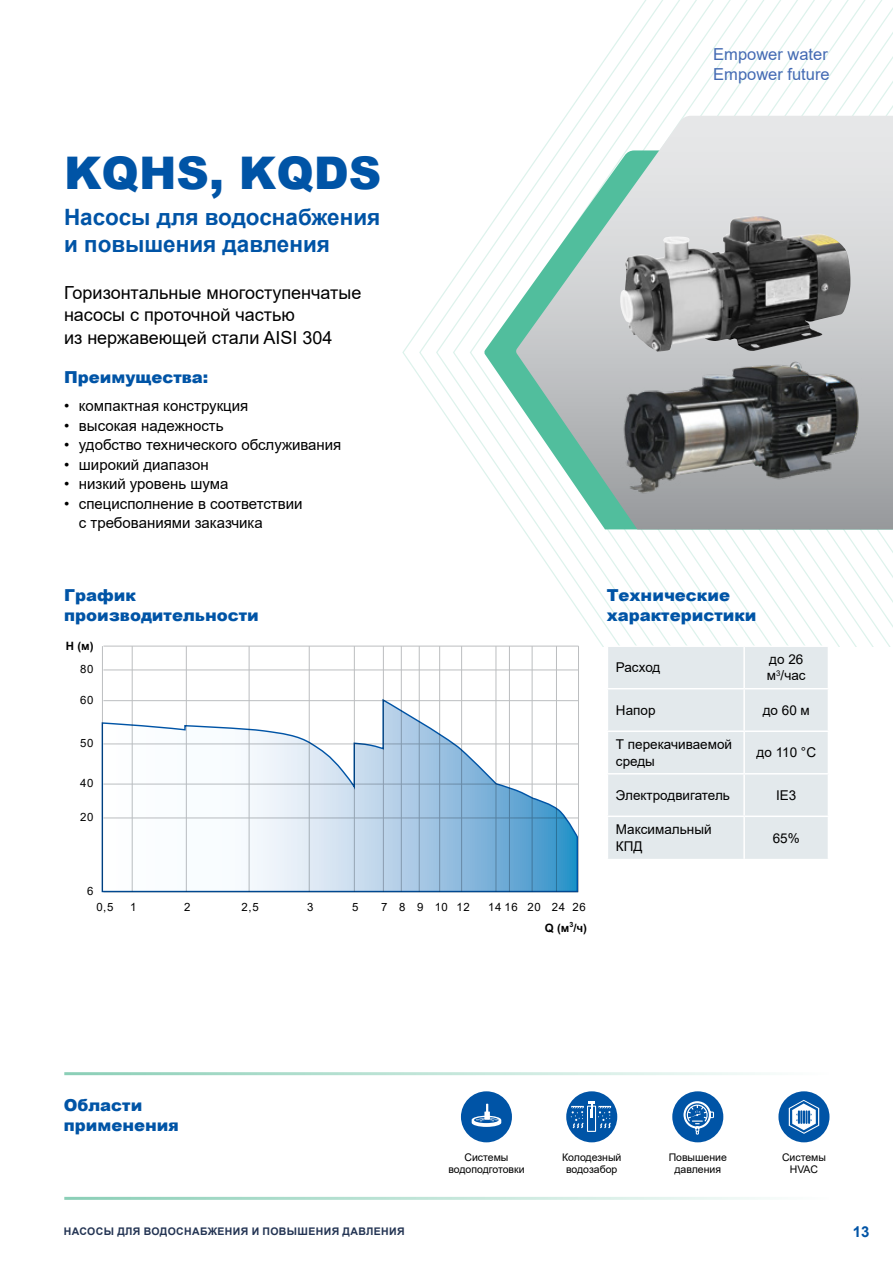
<style>
.page{position:relative;width:893px;height:1263px;background:#fff}
.page>*{position:absolute;margin:0;border:0;box-sizing:border-box;transform-origin:0 0}
.t1{font:900 45px "Arial";color:#0054a6}
.t2{font:700 22.5px/27px "Arial";color:#0054a6}
.t3{font:18px/22.5px "Arial";color:#000}
.t4{font:900 16.5px/19.5px "Arial";color:#0054a6}
.t5{font:16.5px/19.8px "Arial";color:#436ab3}
.t6{font:15px/19.5px "Arial";color:#000}
.t7{font:700 15px "Arial";color:#0054a6}
.t8{font:13.5px/16.2px "Arial";color:#000}
.t9{font:700 11.55px "Arial";color:#000}
.t10{font:11.4px "Arial";letter-spacing:.055em;color:#000}
.t11{font:10.5px/12px "Arial";color:#000;text-align:center}
.t12{font:700 10.5px "Arial";letter-spacing:.035em;color:#233453}
</style>
<div class="page">
<div style="left:778px;top:1091px;width:51px;height:51px;background:#0054a6;border-radius:50%"></div>
<svg style="left:789px;top:1100px;width:30px;height:34px"></svg>
<svg style="left:722px;top:0;width:17px;height:645px"></svg>
<svg style="left:739px;top:0;width:16px;height:645px"></svg>
<svg style="left:755px;top:0;width:17px;height:645px"></svg>
<svg style="left:772px;top:0;width:17px;height:645px"></svg>
<svg style="left:789px;top:0;width:17px;height:645px"></svg>
<svg style="left:806px;top:0;width:17px;height:645px"></svg>
<svg style="left:823px;top:0;width:17px;height:646px"></svg>
<svg style="left:840px;top:0;width:53px;height:646px"></svg>
<hr style="left:64px;top:1197px;width:765px;height:3px;background:#8bcfb7">
<hr style="left:64px;top:1072px;width:765px;height:3px;background:#8bcfb7">
<hr style="left:383px;top:646px;width:1px;height:246px;background:#bcbec0">
<hr style="left:354px;top:646px;width:1px;height:246px;background:#bcbec0">
<hr style="left:419px;top:646px;width:1px;height:246px;background:#bcbec0">
<hr style="left:461px;top:646px;width:1px;height:246px;background:#bcbec0">
<hr style="left:309px;top:646px;width:1px;height:246px;background:#bcbec0">
<hr style="left:249px;top:646px;width:1px;height:246px;background:#bcbec0">
<hr style="left:186px;top:646px;width:1px;height:246px;background:#bcbec0">
<hr style="left:132px;top:646px;width:1px;height:246px;background:#bcbec0">
<hr style="left:556px;top:646px;width:1px;height:246px;background:#bcbec0">
<hr style="left:532px;top:646px;width:1px;height:246px;background:#bcbec0">
<hr style="left:509px;top:646px;width:1px;height:246px;background:#bcbec0">
<hr style="left:496px;top:646px;width:1px;height:246px;background:#bcbec0">
<hr style="left:439px;top:646px;width:1px;height:246px;background:#bcbec0">
<hr style="left:401px;top:646px;width:1px;height:246px;background:#bcbec0">
<hr style="left:102px;top:646px;width:1px;height:246px;background:#bcbec0">
<hr style="left:103px;top:892px;width:475px;height:1px;background:#bcbec0">
<hr style="left:103px;top:646px;width:475px;height:1px;background:#bcbec0">
<hr style="left:103px;top:670px;width:475px;height:1px;background:#bcbec0">
<hr style="left:578px;top:646px;width:1px;height:246px;background:#bcbec0">
<svg style="left:102px;top:699px;width:476px;height:193px"></svg>
<div style="left:608px;top:647px;width:220px;height:212px;background:#e3e9ec"></div>
<hr style="left:744px;top:645px;width:85px;height:2px;background:#fff">
<hr style="left:743px;top:647px;width:2px;height:41px;background:#fff">
<hr style="left:607px;top:688px;width:137px;height:1px;background:#fff">
<hr style="left:744px;top:688px;width:85px;height:1px;background:#fff">
<hr style="left:743px;top:689px;width:2px;height:41px;background:#fff">
<hr style="left:607px;top:730px;width:137px;height:2px;background:#fff">
<hr style="left:744px;top:730px;width:85px;height:2px;background:#fff">
<hr style="left:743px;top:732px;width:2px;height:41px;background:#fff">
<hr style="left:607px;top:773px;width:137px;height:1px;background:#fff">
<hr style="left:744px;top:773px;width:85px;height:1px;background:#fff">
<hr style="left:743px;top:774px;width:2px;height:41px;background:#fff">
<hr style="left:607px;top:815px;width:137px;height:2px;background:#fff">
<hr style="left:744px;top:815px;width:85px;height:2px;background:#fff">
<hr style="left:743px;top:817px;width:2px;height:42px;background:#fff">
<div style="left:461px;top:1091px;width:51px;height:51px;background:#0054a6;border-radius:50%"></div>
<svg style="left:472px;top:1104px;width:29px;height:23px"></svg>
<div style="left:672px;top:1091px;width:51px;height:51px;background:#0054a6;border-radius:50%"></div>
<svg style="left:683px;top:1101px;width:31px;height:33px"></svg>
<div style="left:566px;top:1091px;width:51px;height:51px;background:#0054a6;border-radius:50%"></div>
<svg style="left:571px;top:1102px;width:40px;height:30px"></svg>
<svg style="left:484px;top:188px;width:32px;height:331px"></svg>
<svg style="left:516px;top:116px;width:377px;height:413px"></svg>
<img style="left:620px;top:216px;width:230px;height:136px">
<img style="left:610px;top:352px;width:268px;height:148px">
<p class="t5" style="left:713px;top:44px;width:118px">Empower water<br>Empower future</p>
<h1 class="t1" style="left:64px;top:140px;width:319px">KQHS, KQDS</h1>
<h2 class="t2" style="left:64px;top:203px;width:318px">Насосы для водоснабжения и повышения давления</h2>
<p class="t3" style="left:64px;top:281px;width:299px">Горизонтальные многоступенчатые насосы с проточной частью<br>из нержавеющей стали AISI 304</p>
<p class="t4" style="left:64px;top:367px;width:146px">Преимущества:</p>
<p class="t6" style="left:64px;top:396px;width:186px">• компактная конструкция</p>
<p class="t6" style="left:64px;top:416px;width:161px">• высокая надежность</p>
<p class="t6" style="left:64px;top:435px;width:279px">• удобство технического обслуживания</p>
<p class="t6" style="left:64px;top:455px;width:146px">• широкий диапазон</p>
<p class="t6" style="left:64px;top:474px;width:166px">• низкий уровень шума</p>
<p class="t6" style="left:79px;top:494px;width:225px;text-indent:-15px">• специсполнение в соответствии с требованиями заказчика</p>
<p class="t4" style="left:64px;top:585px;width:196px">График производительности</p>
<p class="t9" style="left:66px;top:638px;width:29px">H (м)</p>
<p class="t10" style="left:80px;top:661px;width:15px">80</p>
<p class="t10" style="left:80px;top:692px;width:15px">60</p>
<p class="t10" style="left:80px;top:735px;width:15px">50</p>
<p class="t10" style="left:80px;top:775px;width:15px">40</p>
<p class="t10" style="left:80px;top:809px;width:15px">20</p>
<p class="t10" style="left:87px;top:883px;width:8px">6</p>
<p class="t10" style="left:96px;top:899px;width:19px">0,5</p>
<p class="t10" style="left:130px;top:899px;width:8px">1</p>
<p class="t10" style="left:184px;top:899px;width:8px">2</p>
<p class="t10" style="left:242px;top:899px;width:19px">2,5</p>
<p class="t10" style="left:307px;top:899px;width:8px">3</p>
<p class="t10" style="left:352px;top:899px;width:8px">5</p>
<p class="t10" style="left:381px;top:899px;width:26px">7 8</p>
<p class="t10" style="left:417px;top:899px;width:54px">9 10 12</p>
<p class="t10" style="left:488px;top:899px;width:54px">14 16 20</p>
<p class="t10" style="left:552px;top:899px;width:35px">24 26</p>
<p class="t9" style="left:545px;top:919px;width:44px">Q (м<sup>3</sup>/ч)</p>
<p class="t4" style="left:607px;top:585px;width:151px">Технические характеристики</p>
<p class="t8" style="left:616px;top:659px;width:46px">Расход</p>
<p class="t8" style="left:767px;top:651px;width:40px">до 26 м<sup>3</sup>/час</p>
<p class="t8" style="left:616px;top:702px;width:41px">Напор</p>
<p class="t8" style="left:763px;top:702px;width:49px">до 60 м</p>
<p class="t8" style="left:616px;top:736px;width:118px">Т перекачиваемой среды</p>
<p class="t8" style="left:756px;top:744px;width:61px">до 110 °C</p>
<p class="t8" style="left:616px;top:787px;width:116px">Электродвигатель</p>
<p class="t8" style="left:776px;top:787px;width:22px">IE3</p>
<p class="t8" style="left:616px;top:821px;width:97px">Максимальный<br>КПД</p>
<p class="t8" style="left:773px;top:829px;width:29px">65%</p>
<p class="t4" style="left:64px;top:1095px;width:117px">Области применения</p>
<p class="t12" style="left:64px;top:1224px;width:342px">НАСОСЫ ДЛЯ ВОДОСНАБЖЕНИЯ И ПОВЫШЕНИЯ ДАВЛЕНИЯ</p>
<p class="t11" style="left:448px;top:1151px;width:78px">Системы водоподготовки</p>
<p class="t11" style="left:562px;top:1151px;width:61px">Колодезный водозабор</p>
<p class="t11" style="left:669px;top:1151px;width:60px">Повышение давления</p>
<p class="t11" style="left:782px;top:1151px;width:46px">Системы<br>HVAC</p>
<p class="t7" style="left:853px;top:1221px;width:18px">13</p>
</div>
